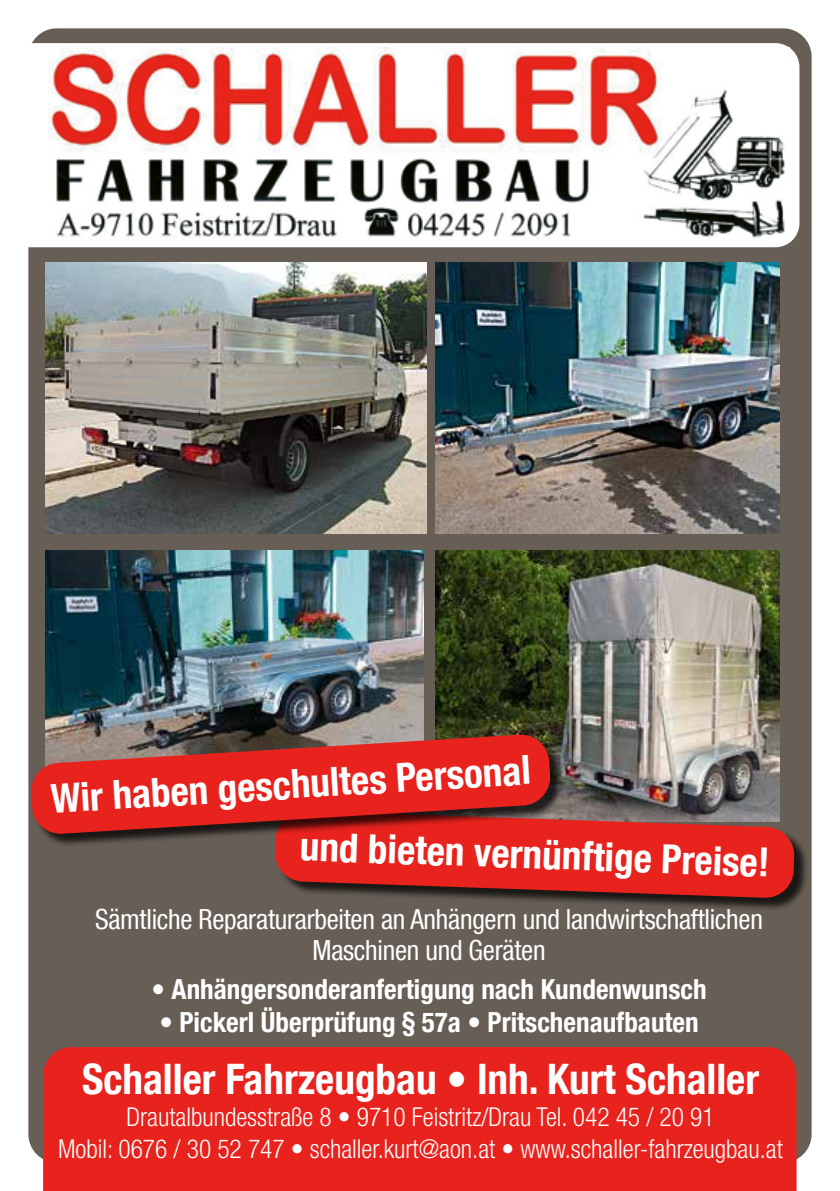
<style>
.page{position:relative;width:840px;height:1191px;background:#fff}
.page>*{position:absolute;margin:0;border:0;box-sizing:border-box;transform-origin:0 0}
.t1{font:700 condensed 42px "Helvetica Neue LT Com";color:#fff}
.t2{font:700 condensed 40px "Helvetica Neue LT Com";color:#fff}
.t3{font:700 condensed 27.6px "Helvetica Neue LT Com";color:#fff}
.t4{font:condensed 27.6px/31.4px "Helvetica Neue LT Com";letter-spacing:-.01em;color:#fff;text-align:center}
.t5{font:300 condensed 26px/32px "Helvetica Neue LT Com";color:#fff;text-align:center}
</style>
<div class="page">
<div style="left:28px;top:28px;width:783px;height:1134px;background:#675e55;border-radius:28px"></div>
<div style="left:28px;top:43px;width:771px;height:204px;background:#fff"></div>
<img style="left:48px;top:48px;width:740px;height:191px">
<div style="left:43px;top:1047px;width:753px;height:144px;background:#e8221d"></div>
<img style="left:435px;top:263px;width:344px;height:270px">
<img style="left:435px;top:551px;width:344px;height:259px">
<img style="left:46px;top:263px;width:380px;height:271px">
<img style="left:46px;top:551px;width:377px;height:182px">
<div style="left:277px;top:813px;width:530px;height:98px;background:#000;opacity:.75"></div>
<svg style="left:275px;top:810px;width:519px;height:88px;background:#c52b26"></svg>
<div style="left:34px;top:737px;width:529px;height:111px;background:#000;opacity:.75"></div>
<svg style="left:31px;top:733px;width:519px;height:101px;background:#c52d28"></svg>
<h2 class="t2" style="left:49px;top:777px;width:482px;rotate:-4deg">Wir haben geschultes Personal</h2>
<h2 class="t2" style="left:300px;top:822px;width:471px;rotate:2deg">und bieten vernünftige Preise!</h2>
<p class="t4" style="left:95px;top:903px;width:669px">Sämtliche Reparaturarbeiten an Anhängern und landwirtschaftlichen<br>Maschinen und Geräten</p>
<p class="t3" style="left:151px;top:972px;width:556px">• Anhängersonderanfertigung nach Kundenwunsch</p>
<p class="t3" style="left:159px;top:1005px;width:540px">• Pickerl Überprüfung § 57a • Pritschenaufbauten</p>
<h1 class="t1" style="left:82px;top:1054px;width:678px">Schaller Fahrzeugbau • Inh. Kurt Schaller</h1>
<p class="t5" style="left:58px;top:1101px;width:726px">Drautalbundesstraße 8 • 9710 Feistritz/Drau Tel. 042 45 / 20 91<br>Mobil: 0676 / 30 52 747 • schaller.kurt@aon.at • www.schaller-fahrzeugbau.at</p>
</div>
